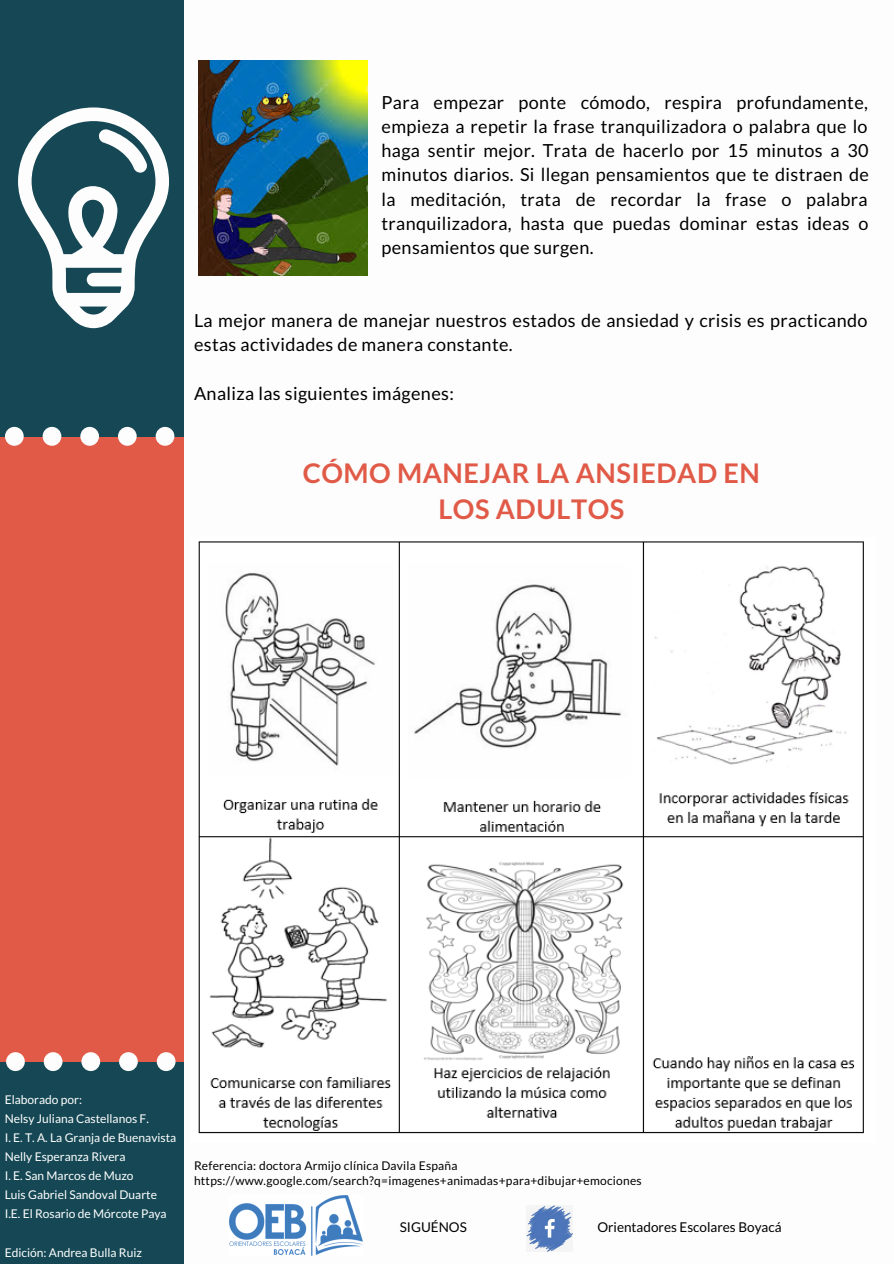
<style>
.page{position:relative;width:894px;height:1264px;background:#fff}
.page>*{position:absolute;margin:0;border:0;box-sizing:border-box;transform-origin:0 0}
.t1{font:700 27px/36.3px "Lato";letter-spacing:.02em;color:#e05a47;text-align:center}
.t2{font:18px/24.3px "Lato";letter-spacing:.02em;color:#000;text-align:justify}
.t3{font:13.5px "Lato";color:#000}
.t4{font:12px/19.2px "Lato";color:#fff}
.t5{font:12px/15.1px "Lato";letter-spacing:.02em;color:#000}
</style>
<div class="page">
<div style="left:0;top:0;width:184px;height:1263px;background:#154854"></div>
<div style="left:0;top:437px;width:184px;height:624px;background:#e05a47"></div>
<svg style="left:5px;top:427px;width:169px;height:19px"></svg>
<svg style="left:0;top:1052px;width:175px;height:19px"></svg>
<svg style="left:18px;top:107px;width:151px;height:221px"></svg>
<img style="left:229px;top:1195px;width:133px;height:60px">
<img style="left:526px;top:1205px;width:46px;height:46px">
<img style="left:198px;top:60px;width:169px;height:215px">
<img style="left:198px;top:541px;width:666px;height:593px">
<p class="t2" style="left:381px;top:89px;width:489px">Para empezar ponte cómodo, respira profundamente, empieza a repetir la frase tranquilizadora o palabra que lo haga sentir mejor. Trata de hacerlo por 15 minutos a 30 minutos diarios. Si llegan pensamientos que te distraen de la meditación, trata de recordar la frase o palabra tranquilizadora, hasta que puedas dominar estas ideas o pensamientos que surgen.</p>
<p class="t2" style="left:194px;top:308px;width:674px">La mejor manera de manejar nuestros estados de ansiedad y crisis es practicando estas actividades de manera constante.</p>
<p class="t2" style="left:194px;top:380px;width:261px">Analiza las siguientes imágenes:</p>
<h1 class="t1" style="left:303px;top:454px;width:458px">CÓMO MANEJAR LA ANSIEDAD EN<br>LOS ADULTOS</h1>
<p class="t4" style="left:5px;top:1089px;width:173px">Elaborado por:<br>Nelsy Juliana Castellanos F.<br>I. E. T. A. La Granja de Buenavista<br>Nelly Esperanza Rivera<br>I. E. San Marcos de Muzo<br>Luis Gabriel Sandoval Duarte<br>I.E. El Rosario de Mórcote Paya</p>
<p class="t4" style="left:5px;top:1242px;width:139px">Edición: Andrea Bulla Ruiz</p>
<p class="t5" style="left:194px;top:1157px;width:449px">Referencia: doctora Armijo clínica Davila España https://www.google.com/search?q=imagenes+animadas+para+dibujar+emociones</p>
<p class="t3" style="left:399px;top:1218px;width:69px">SIGUÉNOS</p>
<p class="t3" style="left:597px;top:1218px;width:186px">Orientadores Escolares Boyacá</p>
</div>
